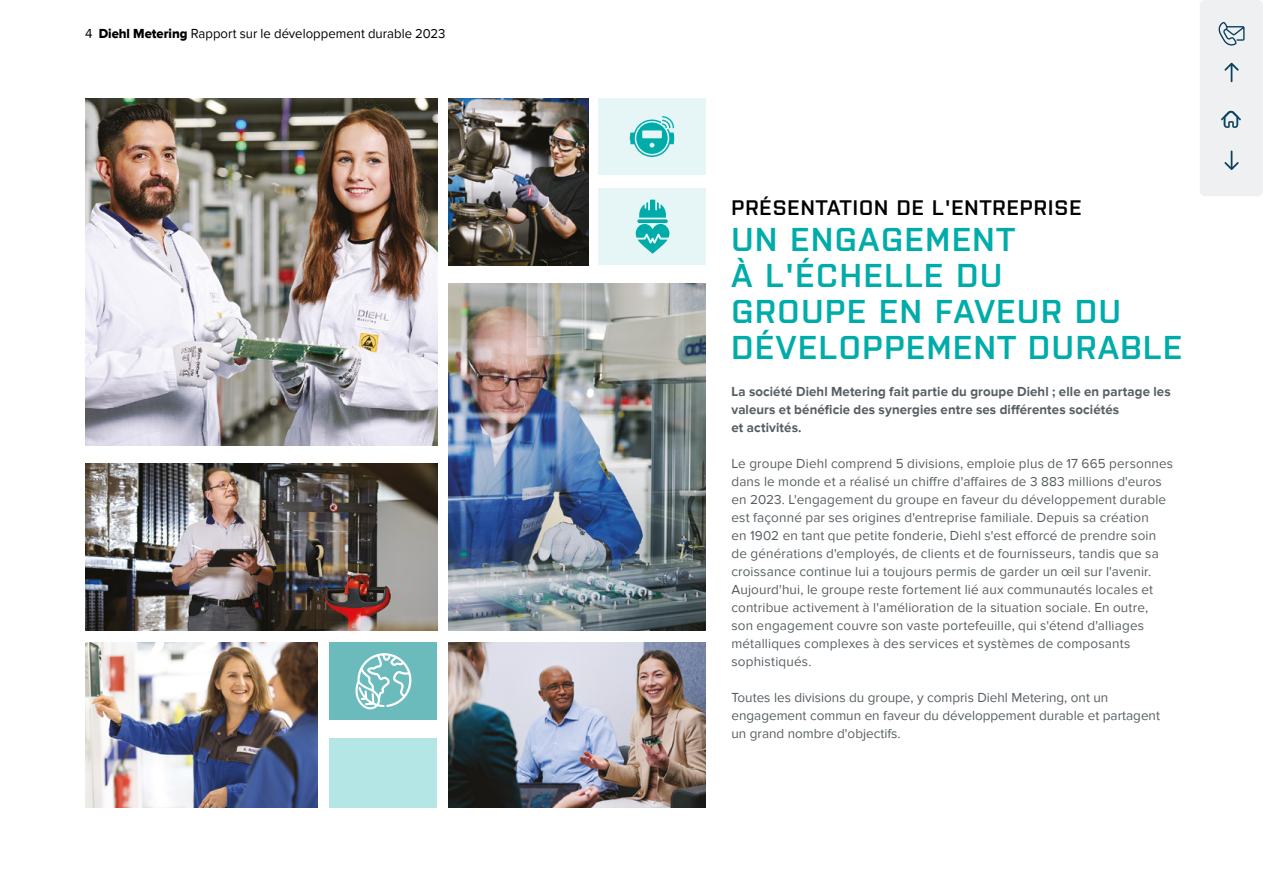
<style>
.page{position:relative;width:1263px;height:893px;background:#fff}
.page>*{position:absolute;margin:0;border:0;box-sizing:border-box;transform-origin:0 0}
.t1{font:600 33px/36px "Purista";letter-spacing:.05em;color:#00aca9}
.t2{font:600 21px "Purista";letter-spacing:.05em;color:#000}
.t3{font:13.5px/18px "Proxima Nova";letter-spacing:.01em;color:#575e62}
.t4{font:700 13.5px/18px "Proxima Nova";letter-spacing:.01em;color:#575e62}
.t5{font:13.5px "Proxima Nova";letter-spacing:.005em;color:#000}
.s1{font-family:"Proxima Nova Extrabld"}
</style>
<div class="page">
<img style="left:85px;top:98px;width:352px;height:347px">
<img style="left:449px;top:283px;width:257px;height:347px">
<div style="left:330px;top:642px;width:107px;height:78px;background:#6cbbbc"></div>
<div style="left:330px;top:738px;width:107px;height:70px;background:#b3e6e5"></div>
<div style="left:598px;top:98px;width:108px;height:77px;background:#e6f6f6"></div>
<div style="left:598px;top:188px;width:108px;height:77px;background:#e6f6f6"></div>
<img style="left:85px;top:463px;width:352px;height:167px">
<img style="left:449px;top:642px;width:257px;height:166px">
<img style="left:85px;top:642px;width:232px;height:166px">
<img style="left:449px;top:98px;width:139px;height:167px">
<svg style="left:630px;top:116px;width:44px;height:41px"></svg>
<svg style="left:636px;top:224px;width:33px;height:30px"></svg>
<svg style="left:637px;top:219px;width:31px;height:4px"></svg>
<svg style="left:639px;top:200px;width:27px;height:18px"></svg>
<svg style="left:355px;top:653px;width:56px;height:57px"></svg>
<div style="left:1200px;top:0;width:63px;height:196px;background:#eff0f1;border-radius:5px"></div>
<svg style="left:1221px;top:110px;width:20px;height:18px"></svg>
<svg style="left:1218px;top:22px;width:26px;height:24px"></svg>
<svg style="left:1224px;top:151px;width:15px;height:19px"></svg>
<svg style="left:1224px;top:63px;width:15px;height:19px"></svg>
<p class="t5" style="left:85px;top:26px;width:362px">4 <span class="s1">Diehl Metering</span> Rapport sur le développement durable 2023</p>
<h2 class="t2" style="left:731px;top:192px;width:351px">PRÉSENTATION DE L'ENTREPRISE</h2>
<h1 class="t1" style="left:731px;top:219px;width:452px">UN ENGAGEMENT<br>À L'ÉCHELLE DU<br>GROUPE EN FAVEUR DU<br>DÉVELOPPEMENT DURABLE</h1>
<p class="t4" style="left:731px;top:383px;width:441px">La société Diehl Metering fait partie du groupe Diehl ; elle en partage les valeurs et bénéficie des synergies entre ses différentes sociétés<br>et activités.</p>
<p class="t3" style="left:731px;top:455px;width:443px">Le groupe Diehl comprend 5 divisions, emploie plus de 17 665 personnes dans le monde et a réalisé un chiffre d'affaires de 3 883 millions d'euros en 2023. L'engagement du groupe en faveur du développement durable est façonné par ses origines d'entreprise familiale. Depuis sa création<br>en 1902 en tant que petite fonderie, Diehl s'est efforcé de prendre soin de générations d'employés, de clients et de fournisseurs, tandis que sa croissance continue lui a toujours permis de garder un œil sur l'avenir.<br>Aujourd'hui, le groupe reste fortement lié aux communautés locales et contribue activement à l'amélioration de la situation sociale. En outre,<br>son engagement couvre son vaste portefeuille, qui s'étend d'alliages métalliques complexes à des services et systèmes de composants sophistiqués.</p>
<p class="t3" style="left:731px;top:689px;width:430px">Toutes les divisions du groupe, y compris Diehl Metering, ont un engagement commun en faveur du développement durable et partagent un grand nombre d'objectifs.</p>
</div>
